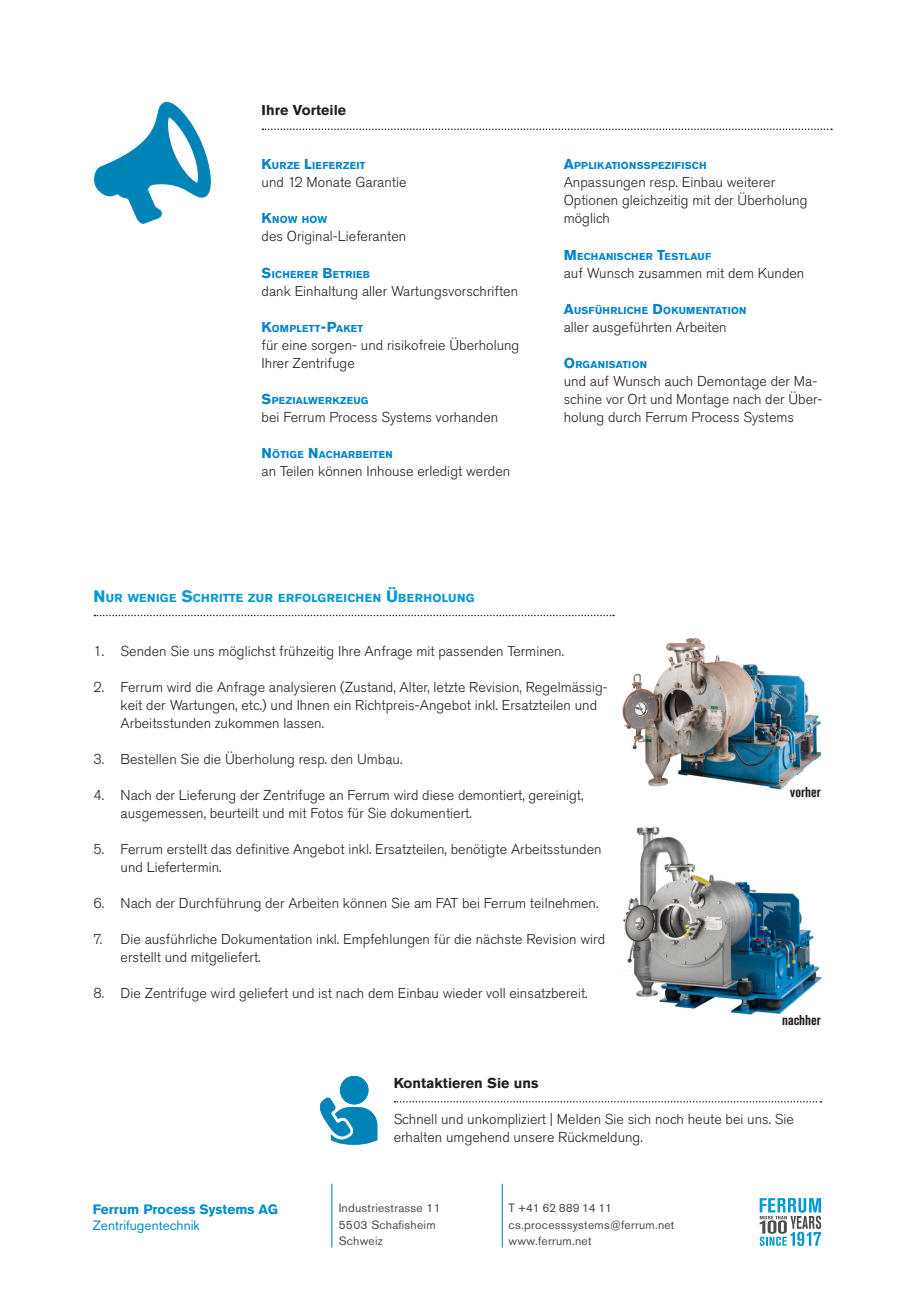
<style>
.page{position:relative;width:919px;height:1289px;background:#fff}
.page>*{position:absolute;margin:0;border:0;box-sizing:border-box;transform-origin:0 0}
.t1{font:300 14.25px/18px "Akzidenz Grotesk Pro";letter-spacing:.005em;color:#231f20}
.t2{font:700 14.25px "Akzidenz Grotesk Pro";letter-spacing:.005em;color:#231f20}
.t3{font:700 condensed 14.25px "Akzidenz Grotesk Pro";letter-spacing:.005em;color:#231f20}
.t4{font:700 13.5px "Akzidenz Grotesk Pro";letter-spacing:.005em;color:#008dc9}
.t5{font:13.5px "Akzidenz Grotesk Pro";letter-spacing:.005em;color:#008dc9}
.t6{font:12px/16.5px "Akzidenz Grotesk Pro";letter-spacing:.02em;color:#4b4c4d}
.t7{font:700 11.55px "Akzidenz Grotesk Pro";letter-spacing:.045em;color:#0099d1}
.t8{font:700 10.05px "Akzidenz Grotesk Pro";letter-spacing:.025em;color:#0083c9}
.s1{font-size:14.25px}
.s2{font-size:16.5px}
</style>
<div class="page">
<img style="left:623px;top:827px;width:198px;height:187px">
<img style="left:622px;top:638px;width:199px;height:151px">
<svg style="left:94px;top:614px;width:520px;height:2px"></svg>
<svg style="left:394px;top:1101px;width:427px;height:1px"></svg>
<div style="left:340px;top:1076px;width:28px;height:28px;background:#0083b7;border-radius:50%"></div>
<div style="left:340px;top:1076px;width:28px;height:28px;border:1px solid #0083b7;border-radius:50%"></div>
<svg style="left:320px;top:1097px;width:57px;height:47px"></svg>
<svg style="left:262px;top:128px;width:570px;height:2px"></svg>
<svg style="left:95px;top:102px;width:115px;height:121px"></svg>
<hr style="left:331px;top:1183px;width:1px;height:64px;background:#0076c8">
<hr style="left:502px;top:1183px;width:1px;height:64px;background:#0076c8">
<svg style="left:759px;top:1198px;width:62px;height:47px"></svg>
<p class="t2" style="left:261px;top:101px;width:86px">Ihre Vorteile</p>
<p class="t8" style="left:261px;top:159px;width:105px"><span class="s1">K</span>URZE <span class="s1">L</span>IEFERZEIT</p>
<p class="t1" style="left:261px;top:173px;width:146px">und 12 Monate Garantie</p>
<p class="t8" style="left:261px;top:213px;width:67px"><span class="s1">K</span>NOW HOW</p>
<p class="t1" style="left:261px;top:227px;width:146px">des Original-Lieferanten</p>
<p class="t8" style="left:261px;top:267px;width:110px"><span class="s1">S</span>ICHERER <span class="s1">B</span>ETRIEB</p>
<p class="t1" style="left:261px;top:281px;width:258px">dank Einhaltung aller Wartungsvorschriften</p>
<p class="t8" style="left:261px;top:321px;width:103px"><span class="s1">K</span>OMPLETT<span class="s1">-P</span>AKET</p>
<p class="t1" style="left:261px;top:335px;width:259px">für eine sorgen- und risikofreie Überholung<br>Ihrer Zentrifuge</p>
<p class="t8" style="left:261px;top:393px;width:108px"><span class="s1">S</span>PEZIALWERKZEUG</p>
<p class="t1" style="left:261px;top:407px;width:238px">bei Ferrum Process Systems vorhanden</p>
<p class="t8" style="left:261px;top:447px;width:133px"><span class="s1">N</span> ÖTIGE <span class="s1">N</span>ACHARBEITEN</p>
<p class="t1" style="left:261px;top:461px;width:250px">an Teilen können Inhouse erledigt werden</p>
<p class="t7" style="left:94px;top:590px;width:382px"><span class="s2">N</span>UR WENIGE <span class="s2">S</span>CHRITTE ZUR ERFOLGREICHEN <span class="s2">Ü</span>BERHOLUNG</p>
<p class="t8" style="left:563px;top:159px;width:144px"><span class="s1">A</span>PPLIKATIONSSPEZIFISCH</p>
<p class="t1" style="left:563px;top:173px;width:245px">Anpassungen resp. Einbau weiterer<br>Optionen gleichzeitig mit der Überholung möglich</p>
<p class="t8" style="left:563px;top:249px;width:149px"><span class="s1">M</span>ECHANISCHER <span class="s1">T</span>ESTLAUF</p>
<p class="t1" style="left:563px;top:263px;width:242px">auf Wunsch zusammen mit dem Kunden</p>
<p class="t8" style="left:563px;top:303px;width:184px"><span class="s1">A</span>USFÜHRLICHE <span class="s1">D</span>OKUMENTATION</p>
<p class="t1" style="left:563px;top:317px;width:164px">aller ausgeführten Arbeiten</p>
<p class="t8" style="left:563px;top:357px;width:85px"><span class="s1">O</span>RGANISATION</p>
<p class="t1" style="left:563px;top:371px;width:260px">und auf Wunsch auch Demontage der Ma&shy;schine vor Ort und Montage nach der Über&shy;holung durch Ferrum Process Systems</p>
<p class="t1" style="left:94px;top:641px;width:472px">1. Senden Sie uns möglichst frühzeitig Ihre Anfrage mit passenden Terminen.</p>
<p class="t1" style="left:121px;top:677px;width:488px;text-indent:-27px">2. Ferrum wird die Anfrage analysieren (Zustand, Alter, letzte Revision, Regelmässig&shy;keit der Wartungen, etc.) und Ihnen ein Richtpreis-Angebot inkl. Ersatzteilen und<br>Arbeitsstunden zukommen lassen.</p>
<p class="t1" style="left:94px;top:749px;width:310px">3. Bestellen Sie die Überholung resp. den Umbau.</p>
<p class="t1" style="left:121px;top:785px;width:464px;text-indent:-27px">4. Nach der Lieferung der Zentrifuge an Ferrum wird diese demontiert, gereinigt, ausgemessen, beurteilt und mit Fotos für Sie dokumentiert.</p>
<p class="t1" style="left:121px;top:839px;width:482px;text-indent:-27px">5. Ferrum erstellt das definitive Angebot inkl. Ersatzteilen, benötigte Arbeitsstunden und Liefertermin.</p>
<p class="t1" style="left:94px;top:893px;width:506px">6. Nach der Durchführung der Arbeiten können Sie am FAT bei Ferrum teilnehmen.</p>
<p class="t1" style="left:121px;top:929px;width:486px;text-indent:-27px">7. Die ausführliche Dokumentation inkl. Empfehlungen für die nächste Revision wird erstellt und mitgeliefert.</p>
<p class="t1" style="left:94px;top:983px;width:495px">8. Die Zentrifuge wird geliefert und ist nach dem Einbau wieder voll einsatzbereit.</p>
<p class="t3" style="left:790px;top:783px;width:32px">vorher</p>
<p class="t3" style="left:782px;top:1010px;width:41px">nachher</p>
<p class="t4" style="left:93px;top:1199px;width:187px">Ferrum Process Systems AG</p>
<p class="t5" style="left:93px;top:1216px;width:109px">Zentrifugentechnik</p>
<p class="t2" style="left:393px;top:1073px;width:146px">Kontaktieren Sie uns</p>
<p class="t1" style="left:393px;top:1109px;width:402px">Schnell und unkompliziert | Melden Sie sich noch heute bei uns. Sie erhalten umgehend unsere Rückmeldung.</p>
<p class="t6" style="left:338px;top:1199px;width:104px">Industriestrasse 11<br>5503 Schafisheim<br>Schweiz</p>
<p class="t6" style="left:508px;top:1199px;width:167px">T +41 62 889 14 11 cs.processsystems@ferrum.net www.ferrum.net</p>
</div>
